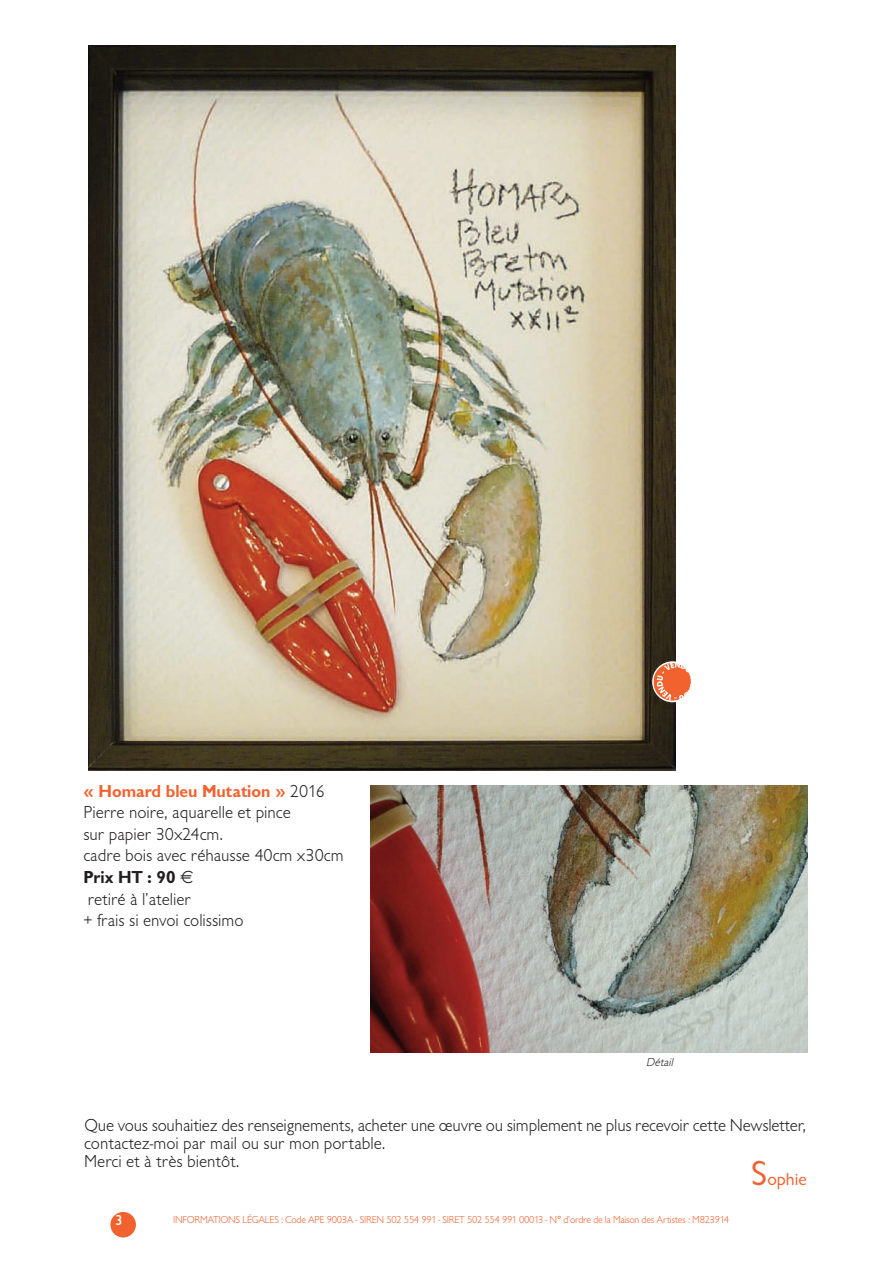
<style>
.page{position:relative;width:893px;height:1263px;background:#fff}
.page>*{position:absolute;margin:0;border:0;box-sizing:border-box;transform-origin:0 0}
.t1{font:300 18px/21.6px "Giltus T";color:#231f20}
.t2{font:700 18px "Giltus T";color:#231f20}
.t3{font:18px "Giltus T";color:#f2622e}
.t4{font:500 15px "Giltus T";color:#fff}
.t5{font:italic 300 12px "Giltus T";color:#231f20}
.t6{font:300 10.5px "Giltus T";letter-spacing:-.025em;color:#f2622e}
.s1{font-weight:700;color:#f2622e}
.s2{font-size:36px}
</style>
<div class="page">
<div style="left:110px;top:1212px;width:26px;height:25px;background:#f2622e;border-radius:50%"></div>
<img style="left:88px;top:46px;width:588px;height:724px">
<img style="left:370px;top:785px;width:438px;height:267px">
<svg style="left:652px;top:661px;width:41px;height:41px"></svg>
<svg style="left:653px;top:662px;width:40px;height:39px"></svg>
<p class="t1" style="left:83px;top:779px;width:262px"><span class="s1">« Homard bleu Mutation »</span> 2016<br>Pierre noire, aquarelle et pince<br>sur papier 30x24cm.<br>cadre bois avec réhausse 40cm x30cm</p>
<p class="t2" style="left:83px;top:866px;width:94px">Prix HT : 90</p>
<p class="t1" style="left:83px;top:887px;width:162px">retiré à l’atelier<br>+ frais si envoi colissimo</p>
<p class="t5" style="left:646px;top:1055px;width:30px">Détail</p>
<p class="t1" style="left:85px;top:1113px;width:723px">Que vous souhaitiez des renseignements, acheter une œuvre ou simplement ne plus recevoir cette Newsletter,</p>
<p class="t1" style="left:84px;top:1131px;width:303px">contactez-moi par mail ou sur mon portable.</p>
<p class="t1" style="left:84px;top:1149px;width:157px">Merci et à très bientôt.</p>
<p class="t3" style="left:751px;top:1168px;width:57px"><span class="s2">S</span>ophie</p>
<p class="t4" style="left:115px;top:1211px;width:9px">3</p>
<p class="t6" style="left:173px;top:1213px;width:557px">INFORMATIONS LÉGALES : Code APE 9003A - SIREN 502 554 991 - SIRET 502 554 991 00013 - N° d’ordre de la Maison des Artistes : M823914</p>
</div>
